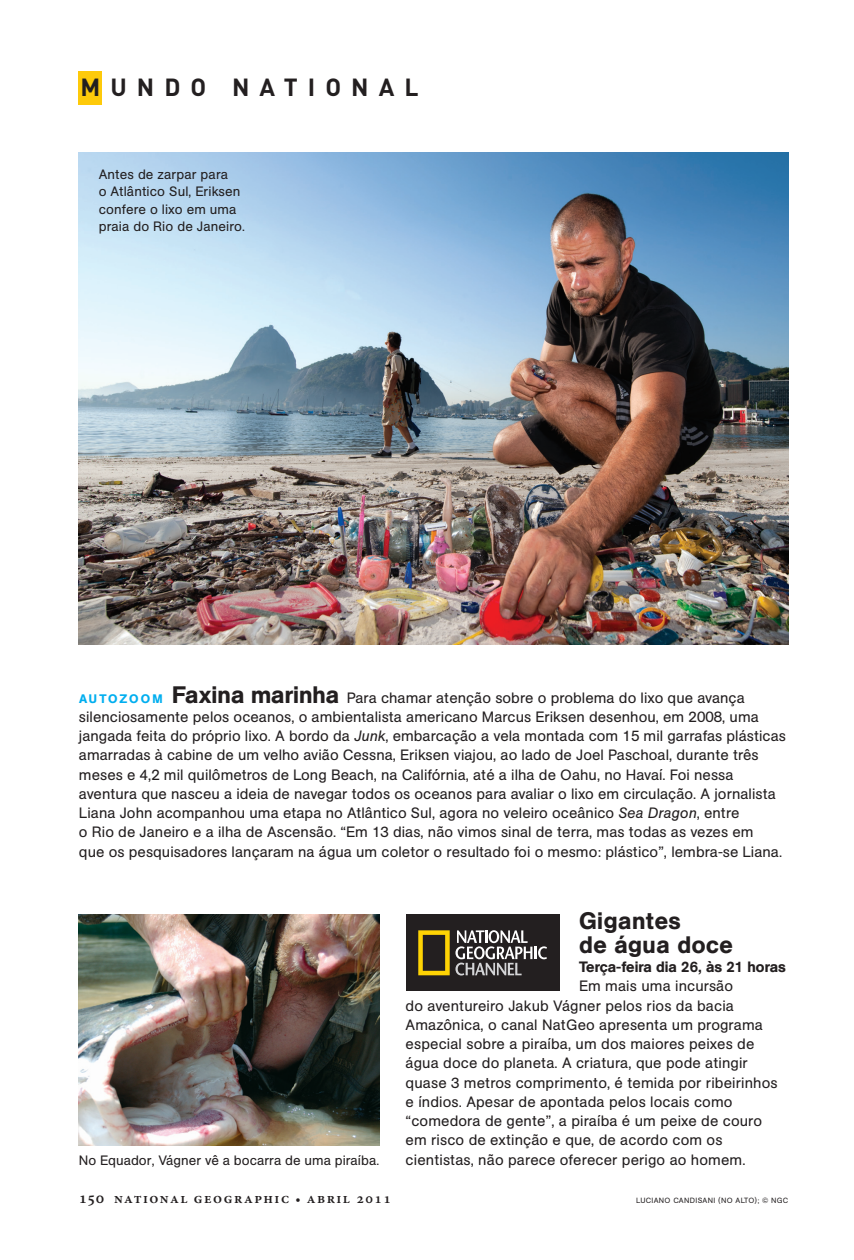
<style>
.page{position:relative;width:854px;height:1260px;background:#fff}
.page>*{position:absolute;margin:0;border:0;box-sizing:border-box;transform-origin:0 0}
.t1{font:700 24.5px "DIN";letter-spacing:.41em;color:#231f20}
.t2{font:500 23.62px/24.2px "AG Book Pro";letter-spacing:.025em;color:#231f20}
.t3{font:14.88px/19.2px "AG Book Pro";letter-spacing:.005em;color:#231f20}
.t4{font:600 14.88px "Minion Pro";letter-spacing:.1em;color:#231f20}
.t5{font:500 14.88px "AG Book Pro";letter-spacing:.005em;color:#231f20}
.t6{font:13.47px/17.5px "AG Book Pro";letter-spacing:.005em;color:#231f20}
.t7{font:7.52px "AG Book Pro";letter-spacing:.045em;color:#231f20}
.s1{font-weight:500;font-size:12.25px;color:#00aeef}
.s2{font-weight:500;font-size:23.62px}
.s3{font-style:italic}
.s4{font-size:16.62px}
.s5{font-size:13.12px}
</style>
<div class="page">
<div style="left:79px;top:71px;width:23px;height:33px;background:#feca0a"></div>
<img style="left:79px;top:152px;width:709px;height:493px">
<img style="left:79px;top:915px;width:300px;height:230px">
<div style="left:405px;top:914px;width:154px;height:77px;background:#231f20"></div>
<svg style="left:418px;top:930px;width:31px;height:45px"></svg>
<svg style="left:455px;top:930px;width:92px;height:46px"></svg>
<h1 class="t1" style="left:80px;top:71px;width:339px">MUNDO NATIONAL</h1>
<p class="t6" style="left:99px;top:165px;width:148px">Antes de zarpar para<br>o Atlântico Sul, Eriksen confere o lixo em uma praia do Rio de Janeiro.</p>
<p class="t3" style="left:79px;top:688px;width:708px"><span class="s1">a u t o z o o m</span> <span class="s2">Faxina marinha</span> Para chamar atenção sobre o problema do lixo que avança silenciosamente pelos oceanos, o ambientalista americano Marcus Eriksen desenhou, em 2008, uma jangada feita do próprio lixo. A bordo da <span class="s3">Junk</span>, embarcação a vela montada com 15 mil garrafas plásticas amarradas à cabine de um velho avião Cessna, Eriksen viajou, ao lado de Joel Paschoal, durante três meses e 4,2 mil quilômetros de Long Beach, na Califórnia, até a ilha de Oahu, no Havaí. Foi nessa aventura que nasceu a ideia de navegar todos os oceanos para avaliar o lixo em circulação. A jornalista Liana John acompanhou uma etapa no Atlântico Sul, agora no veleiro oceânico <span class="s3">Sea Dragon</span>, entre<br>o Rio de Janeiro e a ilha de Ascensão. “Em 13 dias, não vimos sinal de terra, mas todas as vezes em<br>que os pesquisadores lançaram na água um coletor o resultado foi o mesmo: plástico”, lembra-se Liana.</p>
<p class="t6" style="left:79px;top:1151px;width:301px">No Equador, Vágner vê a bocarra de uma piraíba.</p>
<p class="t4" style="left:79px;top:1188px;width:314px"><span class="s4">150</span> national geographic <span class="s5">•</span> abril 2011</p>
<h2 class="t2" style="left:578px;top:908px;width:155px">Gigantes<br>de água doce</h2>
<p class="t5" style="left:578px;top:957px;width:208px">Terça-feira dia 26, às 21 horas</p>
<p class="t3" style="left:405px;top:976px;width:373px;text-indent:173px">Em mais uma incursão<br>do aventureiro Jakub Vágner pelos rios da bacia Amazônica, o canal NatGeo apresenta um programa especial sobre a piraíba, um dos maiores peixes de água doce do planeta. A criatura, que pode atingir quase 3 metros comprimento, é temida por ribeirinhos e índios. Apesar de apontada pelos locais como “comedora de gente”, a piraíba é um peixe de couro em risco de extinção e que, de acordo com os cientistas, não parece oferecer perigo ao homem.</p>
<p class="t7" style="left:636px;top:1196px;width:153px">luciano can disan i (no alto); © NGC</p>
</div>
